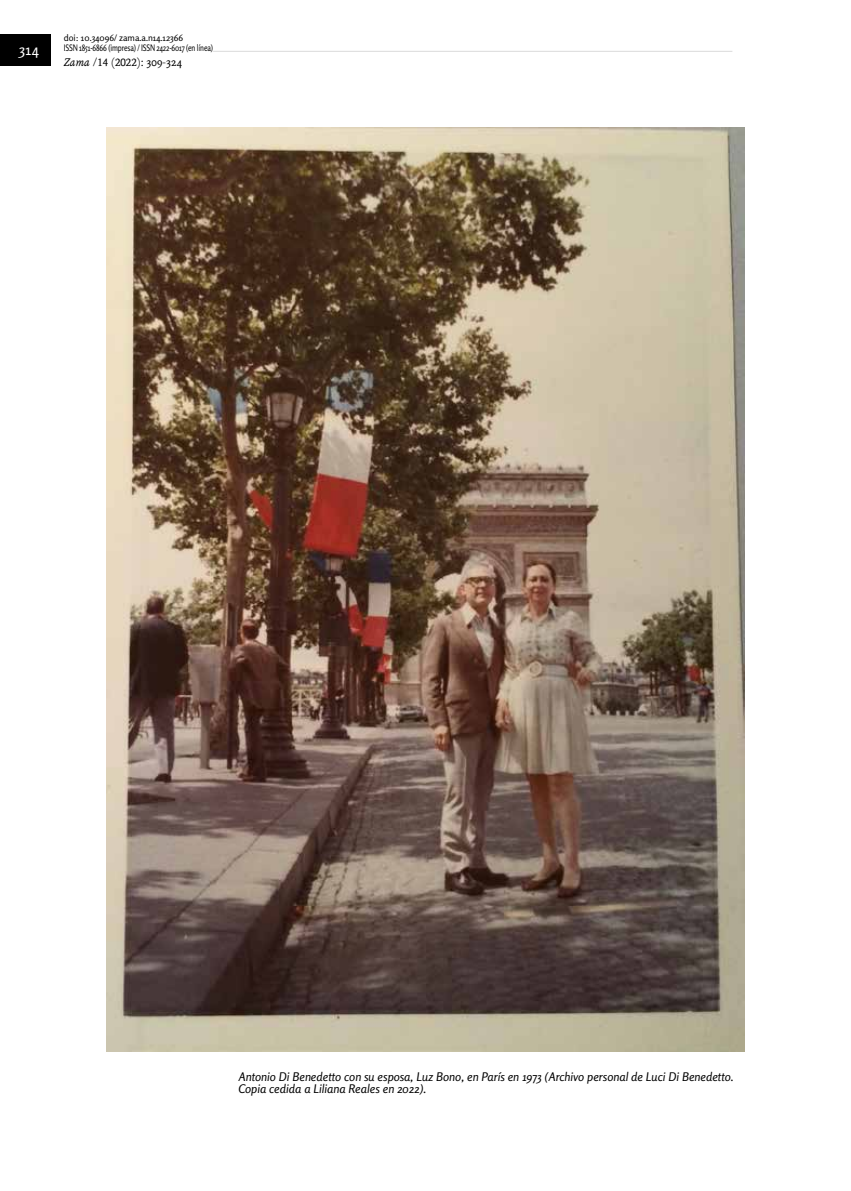
<style>
.page{position:relative;width:851px;height:1191px;background:#fff}
.page>*{position:absolute;margin:0;border:0;box-sizing:border-box;transform-origin:0 0}
.t1{font:15px "Rosario";color:#fff}
.t2{font:italic 12px/12px "Rosario";color:#000}
.t3{font:12px "Andralis NDSC";color:#000}
.t4{font:9px/10.8px "Rosario";letter-spacing:-.02em;color:#000}
.s1{font-family:"Andralis ND Os F";font-style:italic}
.s2{font-family:"Andralis ND Os F"}
</style>
<div class="page">
<hr style="left:127px;top:51px;width:605px;height:1px;background:#dadada">
<div style="left:64px;top:41px;width:149px;height:15px;background:#fff"></div>
<div style="left:0;top:35px;width:50px;height:31px;background:#000"></div>
<img style="left:106px;top:128px;width:638px;height:923px">
<p class="t1" style="left:20px;top:38px;width:21px">314</p>
<p class="t4" style="left:64px;top:31px;width:151px">doi: 10.34096/ zama.a.n14.12366<br>ISSN 1851-6866 (impresa) / ISSN 2422-6017 (en línea)</p>
<p class="t3" style="left:64px;top:55px;width:120px"><span class="s1">Zama</span> /14 (2022): <span class="s2">309-324</span></p>
<p class="t2" style="left:238px;top:1071px;width:497px">Antonio Di Benedetto con su esposa, Luz Bono, en París en 1973 (Archivo personal de Luci Di Benedetto.<br>Copia cedida a Liliana Reales en 2022).</p>
</div>
